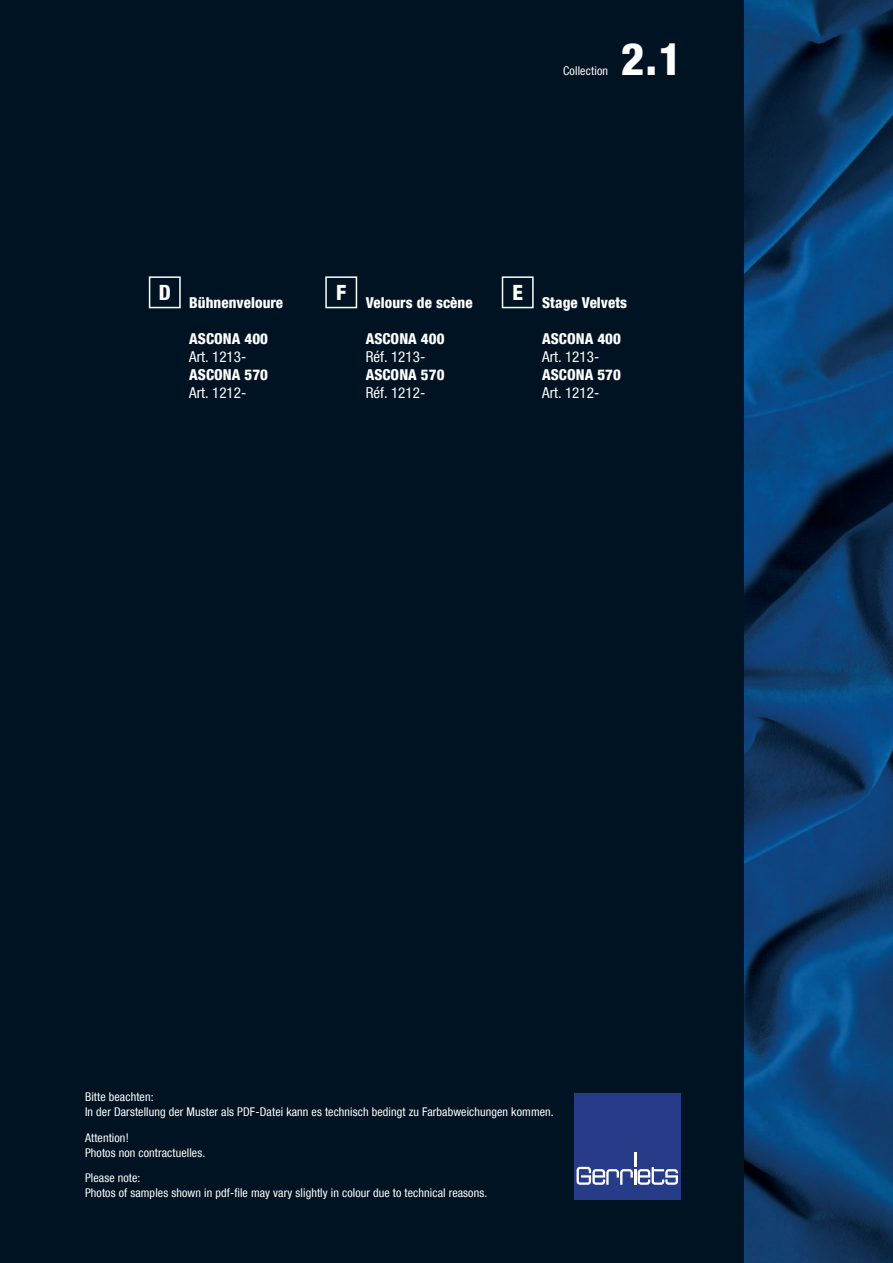
<style>
.page{position:relative;width:893px;height:1263px;background:#001322}
.page>*{position:absolute;margin:0;border:0;box-sizing:border-box;transform-origin:0 0}
.t1{font:800 condensed 45px "Helvetica Neue LT Com";color:#fff}
.t2{font:800 condensed 21px "Helvetica Neue LT Com";color:#fff}
.t3{font:800 condensed 15px "Helvetica Neue LT Com";letter-spacing:.005em;color:#fff}
.t4{font:condensed 15px "Helvetica Neue LT Com";letter-spacing:.005em;color:#fff}
.t5{font:condensed 12px/15px "Helvetica Neue LT Com";letter-spacing:.01em;color:#fff}
</style>
<div class="page">
<img style="left:744px;top:0;width:149px;height:1263px">
<div style="left:149px;top:276px;width:32px;height:32px;border:2px solid #fff"></div>
<div style="left:325px;top:276px;width:32px;height:32px;border:2px solid #fff"></div>
<div style="left:502px;top:276px;width:32px;height:32px;border:2px solid #fff"></div>
<div style="left:574px;top:1093px;width:106px;height:106px;background:#263c89"></div>
<svg style="left:576px;top:1152px;width:102px;height:33px"></svg>
<p class="t5" style="left:563px;top:63px;width:46px">Collection</p>
<h1 class="t1" style="left:621px;top:31px;width:63px">2.1</h1>
<h2 class="t2" style="left:159px;top:279px;width:14px">D</h2>
<h2 class="t2" style="left:336px;top:279px;width:12px">F</h2>
<h2 class="t2" style="left:512px;top:279px;width:12px">E</h2>
<p class="t3" style="left:366px;top:294px;width:108px">Velours de scène</p>
<p class="t3" style="left:366px;top:330px;width:80px">ASCONA 400</p>
<p class="t4" style="left:366px;top:348px;width:61px">Réf. 1213-</p>
<p class="t3" style="left:366px;top:366px;width:80px">ASCONA 570</p>
<p class="t4" style="left:366px;top:384px;width:61px">Réf. 1212-</p>
<p class="t3" style="left:189px;top:294px;width:95px">Bühnenveloure</p>
<p class="t3" style="left:189px;top:330px;width:80px">ASCONA 400</p>
<p class="t4" style="left:189px;top:348px;width:59px">Art. 1213-</p>
<p class="t3" style="left:189px;top:366px;width:80px">ASCONA 570</p>
<p class="t4" style="left:189px;top:384px;width:59px">Art. 1212-</p>
<p class="t3" style="left:542px;top:294px;width:86px">Stage Velvets</p>
<p class="t3" style="left:542px;top:330px;width:80px">ASCONA 400</p>
<p class="t4" style="left:542px;top:348px;width:59px">Art. 1213-</p>
<p class="t3" style="left:542px;top:366px;width:80px">ASCONA 570</p>
<p class="t4" style="left:542px;top:384px;width:59px">Art. 1212-</p>
<p class="t5" style="left:85px;top:1089px;width:470px">Bitte beachten:<br>In der Darstellung der Muster als PDF-Datei kann es technisch bedingt zu Farbabweichungen kommen.</p>
<p class="t5" style="left:85px;top:1130px;width:122px">Attention!<br>Photos non contractuelles.</p>
<p class="t5" style="left:85px;top:1170px;width:404px">Please note:<br>Photos of samples shown in pdf-file may vary slightly in colour due to technical reasons.</p>
</div>
